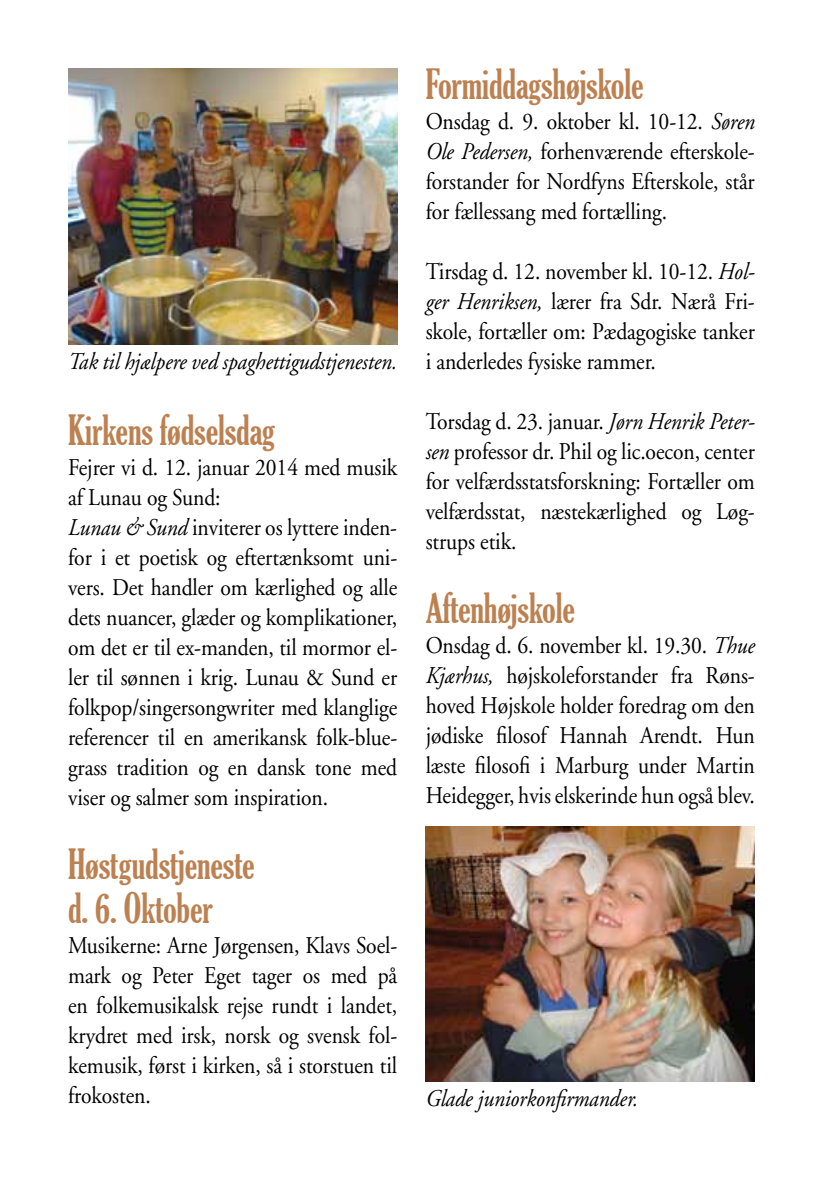
<style>
.page{position:relative;width:840px;height:1191px;background:#fff}
.page>*{position:absolute;margin:0;border:0;box-sizing:border-box;transform-origin:0 0}
.t1{font:extra-condensed 40px/44px "Gloucester";letter-spacing:-.005em;color:#bd8151}
.t2{font:24px/30px "Adobe Garamond";letter-spacing:-.005em;color:#000;text-align:justify;scale:.9 1}
.t3{font:italic 24px "Adobe Garamond";letter-spacing:-.005em;color:#000;scale:.9 1}
.s1{font-style:italic}
</style>
<div class="page">
<img style="left:68px;top:68px;width:329px;height:276px">
<img style="left:425px;top:827px;width:329px;height:254px">
<p class="t3" style="left:68px;top:348px;width:367px">Tak til hjælpere ved spaghettigudstjenesten.</p>
<h1 class="t1" style="left:68px;top:408px;width:209px">Kirkens fødselsdag</h1>
<p class="t2" style="left:68px;top:453px;width:367px;text-align:left">Fejrer vi d. 12. januar 2014 med musik af Lunau og Sund:<br><span class="s1">Lunau &amp; Sund</span> inviterer os lyttere inden&shy;for i et poetisk og eftertænksomt uni&shy;vers. Det handler om kærlighed og alle dets nuancer, glæder og komplikationer, om det er til ex-manden, til mormor el&shy;ler til sønnen i krig. Lunau &amp; Sund er folkpop/singersongwriter med klanglige referencer til en amerikansk folk-blue&shy;grass tradition og en dansk tone med viser og salmer som inspiration.</p>
<h1 class="t1" style="left:68px;top:842px;width:188px">Høstgudstjeneste d. 6. Oktober</h1>
<p class="t2" style="left:68px;top:931px;width:367px">Musikerne: Arne Jørgensen, Klavs Soel&shy;mark og Peter Eget tager os med på en folkemusikalsk rejse rundt i landet, krydret med irsk, norsk og svensk fol&shy;kemusik, først i kirken, så i storstuen til frokosten.</p>
<h1 class="t1" style="left:425px;top:62px;width:219px">Formiddagshøjskole</h1>
<p class="t2" style="left:425px;top:107px;width:367px">Onsdag d. 9. oktober kl. 10-12. <span class="s1">Søren Ole Pedersen,</span> forhenværende efterskole&shy;forstander for Nordfyns Efterskole, står for fællessang med fortælling.</p>
<p class="t2" style="left:425px;top:257px;width:367px">Tirsdag d. 12. november kl. 10-12. <span class="s1">Hol&shy;ger Henriksen,</span> lærer fra Sdr. Nærå Fri&shy;skole, fortæller om: Pædagogiske tanker i anderledes fysiske rammer.</p>
<p class="t2" style="left:425px;top:407px;width:367px">Torsdag d. 23. januar. <span class="s1">Jørn Henrik Peter&shy;sen</span> professor dr. Phil og lic.oecon, center for velfærdsstatsforskning: Fortæller om velfærdsstat, næstekærlighed og Løg&shy;strups etik.</p>
<h1 class="t1" style="left:425px;top:586px;width:151px">Aftenhøjskole</h1>
<p class="t2" style="left:425px;top:631px;width:367px">Onsdag d. 6. november kl. 19.30. <span class="s1">Thue Kjærhus,</span> højskoleforstander fra Røns&shy;hoved Højskole holder foredrag om den jødiske filosof Hannah Arendt. Hun læste filosofi i Marburg under Martin Heidegger, hvis elskerinde hun også blev.</p>
<p class="t3" style="left:425px;top:1085px;width:238px">Glade juniorkonfirmander.</p>
</div>
